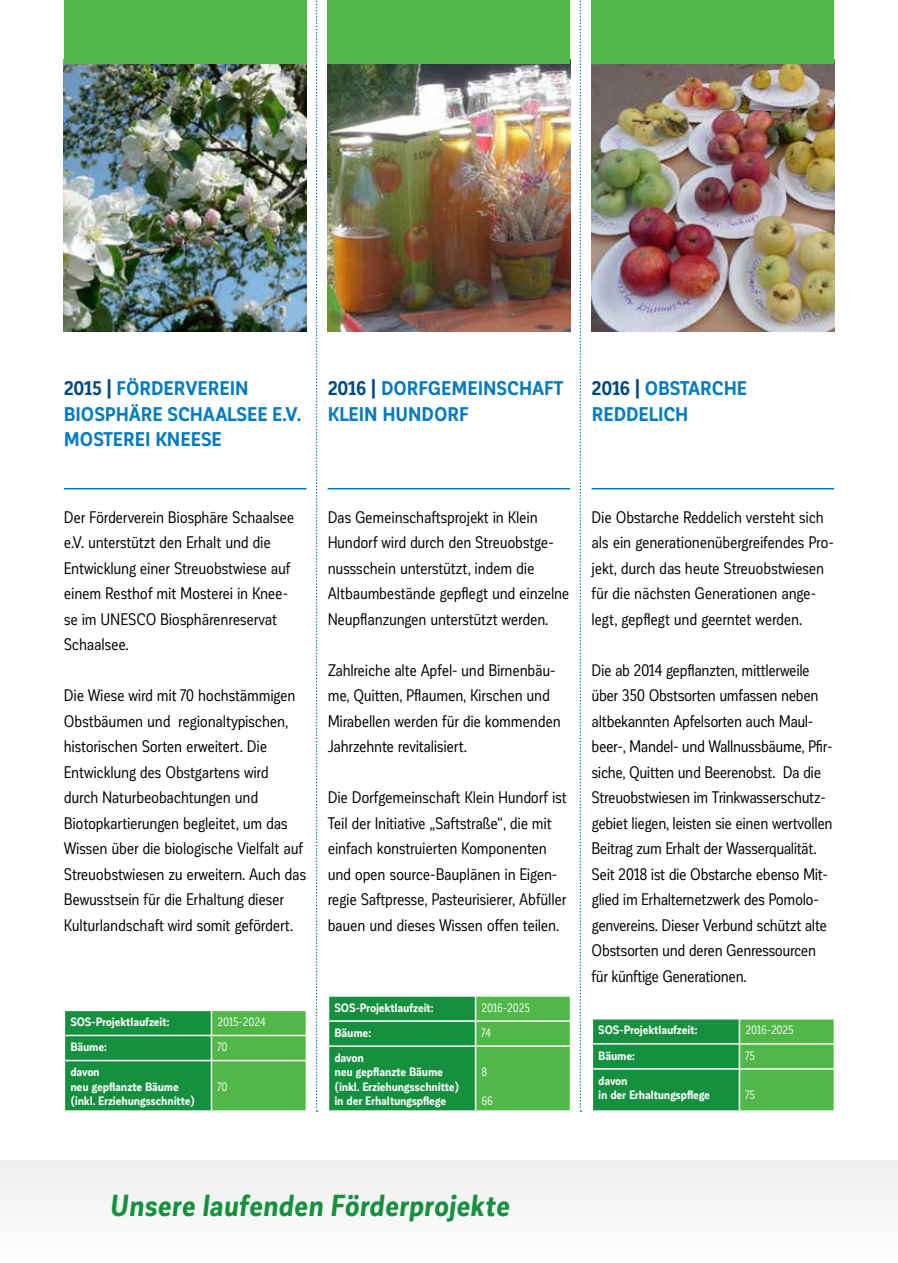
<style>
.page{position:relative;width:898px;height:1263px;background:#fff}
.page>*{position:absolute;margin:0;border:0;box-sizing:border-box;transform-origin:0 0}
.t1{font:italic 700 30px "Corporative Sans Cnd";letter-spacing:-.01em;color:#16903e}
.t2{font:700 19.5px/25.5px "Corporative Sans Cnd";color:#047bc1}
.t3{font:16.5px/25.5px "Corporative Sans Cnd";letter-spacing:-.02em;color:#000}
.t4{font:700 12px/14.4px "Corporative Sans Cnd";letter-spacing:-.015em;color:#fff}
.t5{font:12px "Corporative Sans Cnd";letter-spacing:-.01em;color:#fff}
.s1{color:#004a80}
</style>
<div class="page">
<svg style="left:64px;top:1010px;width:242px;height:100px;background:#34a349"></svg>
<hr style="left:305px;top:1036px;width:2px;height:24px;background:#fff">
<hr style="left:64px;top:1060px;width:147px;height:1px;background:#fff">
<hr style="left:64px;top:1061px;width:1px;height:49px;background:#fff">
<hr style="left:211px;top:1060px;width:96px;height:1px;background:#fff">
<hr style="left:211px;top:1061px;width:1px;height:49px;background:#fff">
<hr style="left:305px;top:1061px;width:2px;height:49px;background:#fff">
<svg style="left:329px;top:997px;width:240px;height:113px;background:#2c9f42"></svg>
<hr style="left:474px;top:997px;width:2px;height:23px;background:#fff">
<hr style="left:327px;top:1020px;width:148px;height:2px;background:#fff">
<hr style="left:475px;top:1020px;width:96px;height:2px;background:#fff">
<hr style="left:474px;top:1022px;width:2px;height:23px;background:#fff">
<hr style="left:327px;top:1045px;width:148px;height:2px;background:#fff">
<hr style="left:475px;top:1045px;width:96px;height:2px;background:#fff">
<hr style="left:474px;top:1047px;width:2px;height:63px;background:#fff">
<svg style="left:592px;top:1019px;width:242px;height:91px;background:#32a247"></svg>
<hr style="left:591px;top:1068px;width:148px;height:2px;background:#fff">
<hr style="left:591px;top:1070px;width:2px;height:40px;background:#fff">
<hr style="left:739px;top:1068px;width:95px;height:2px;background:#fff">
<hr style="left:738px;top:1070px;width:2px;height:40px;background:#fff">
<hr style="left:833px;top:1070px;width:1px;height:40px;background:#fff">
<img style="left:64px;top:64px;width:242px;height:268px">
<img style="left:327px;top:64px;width:243px;height:268px">
<img style="left:591px;top:64px;width:242px;height:268px">
<div style="left:64px;top:0;width:242px;height:64px;background:#50b848"></div>
<div style="left:327px;top:0;width:243px;height:64px;background:#50b848"></div>
<div style="left:591px;top:0;width:242px;height:64px;background:#50b848"></div>
<svg style="left:315px;top:0;width:2px;height:1112px"></svg>
<svg style="left:579px;top:0;width:2px;height:1112px"></svg>
<hr style="left:64px;top:488px;width:242px;height:1px;background:#047bc1">
<hr style="left:327px;top:488px;width:243px;height:1px;background:#047bc1">
<hr style="left:591px;top:488px;width:242px;height:1px;background:#047bc1">
<div style="left:0;top:1160px;width:897px;height:103px;background:#f6f6f6"></div>
<p class="t2" style="left:64px;top:376px;width:239px"><span class="s1">2015 |</span> Förderverein<br>Biosphäre Schaalsee e.V.<br>Mosterei Kneese</p>
<p class="t2" style="left:327px;top:376px;width:237px"><span class="s1">2016 |</span> Dorfgemeinschaft<br>Klein Hundorf</p>
<p class="t2" style="left:591px;top:376px;width:157px"><span class="s1">2016 |</span> Obstarche<br>Reddelich</p>
<p class="t3" style="left:64px;top:504px;width:232px">Der Förderverein Biosphäre Schaalsee e.V. unterstützt den Erhalt und die<br>Entwicklung einer Streuobstwiese auf einem Resthof mit Mosterei in Knee&shy;se im UNESCO Biosphärenreservat<br>Schaalsee.</p>
<p class="t3" style="left:64px;top:683px;width:244px">Die Wiese wird mit 70 hochstämmigen Obstbäumen und regionaltypischen, historischen Sorten erweitert. Die Entwicklung des Obstgartens wird durch Naturbeobachtungen und Biotopkartierungen begleitet, um das Wissen über die biologische Vielfalt auf Streuobstwiesen zu erweitern. Auch das Bewusstsein für die Erhaltung dieser Kulturlandschaft wird somit gefördert.</p>
<p class="t3" style="left:327px;top:504px;width:243px">Das Gemeinschaftsprojekt in Klein Hundorf wird durch den Streuobstge&shy;nussschein unterstützt, indem die Altbaumbestände gepflegt und einzelne Neupflanzungen unterstützt werden.</p>
<p class="t3" style="left:327px;top:657px;width:234px">Zahlreiche alte Apfel- und Birnenbäu&shy;me, Quitten, Pflaumen, Kirschen und Mirabellen werden für die kommenden Jahrzehnte revitalisiert.</p>
<p class="t3" style="left:327px;top:785px;width:240px">Die Dorfgemeinschaft Klein Hundorf ist Teil der Initiative „Saftstraße“, die mit einfach konstruierten Komponenten und open source-Bauplänen in Eigen&shy;regie Saftpresse, Pasteurisierer, Abfüller bauen und dieses Wissen offen teilen.</p>
<p class="t4" style="left:70px;top:1015px;width:101px">SOS-Projektlaufzeit:</p>
<p class="t5" style="left:217px;top:1015px;width:50px">2015-2024</p>
<p class="t4" style="left:70px;top:1040px;width:38px">Bäume:</p>
<p class="t5" style="left:217px;top:1041px;width:12px">70</p>
<p class="t4" style="left:70px;top:1065px;width:126px">davon<br>neu gepflanzte Bäume (inkl. Erziehungsschnitte)</p>
<p class="t5" style="left:217px;top:1080px;width:12px">70</p>
<p class="t4" style="left:334px;top:1000px;width:101px">SOS-Projektlaufzeit:</p>
<p class="t5" style="left:481px;top:1001px;width:50px">2016-2025</p>
<p class="t4" style="left:334px;top:1025px;width:38px">Bäume:</p>
<p class="t5" style="left:481px;top:1026px;width:11px">74</p>
<p class="t4" style="left:334px;top:1050px;width:126px">davon<br>neu gepflanzte Bäume (inkl. Erziehungsschnitte) in der Erhaltungspflege</p>
<p class="t5" style="left:481px;top:1066px;width:7px">8</p>
<p class="t5" style="left:481px;top:1094px;width:13px">66</p>
<p class="t3" style="left:591px;top:504px;width:244px">Die Obstarche Reddelich versteht sich als ein generationenübergreifendes Pro&shy;jekt, durch das heute Streuobstwiesen für die nächsten Generationen ange&shy;legt, gepflegt und geerntet werden.</p>
<p class="t3" style="left:591px;top:657px;width:242px">Die ab 2014 gepflanzten, mittlerweile über 350 Obstsorten umfassen neben altbekannten Apfelsorten auch Maul&shy;beer-, Mandel- und Wallnussbäume, Pfir&shy;siche, Quitten und Beerenobst. Da die Streuobstwiesen im Trinkwasserschutz&shy;gebiet liegen, leisten sie einen wertvollen Beitrag zum Erhalt der Wasserqualität.<br>Seit 2018 ist die Obstarche ebenso Mit&shy;glied im Erhalternetzwerk des Pomolo&shy;genvereins. Dieser Verbund schützt alte Obstsorten und deren Genressourcen für künftige Generationen.</p>
<p class="t4" style="left:598px;top:1023px;width:101px">SOS-Projektlaufzeit:</p>
<p class="t5" style="left:745px;top:1024px;width:50px">2016-2025</p>
<p class="t4" style="left:598px;top:1048px;width:38px">Bäume:</p>
<p class="t5" style="left:745px;top:1049px;width:11px">75</p>
<p class="t4" style="left:598px;top:1073px;width:113px">davon<br>in der Erhaltungspflege</p>
<p class="t5" style="left:745px;top:1088px;width:11px">75</p>
<h1 class="t1" style="left:111px;top:1189px;width:401px">Unsere laufenden Förderprojekte</h1>
</div>
